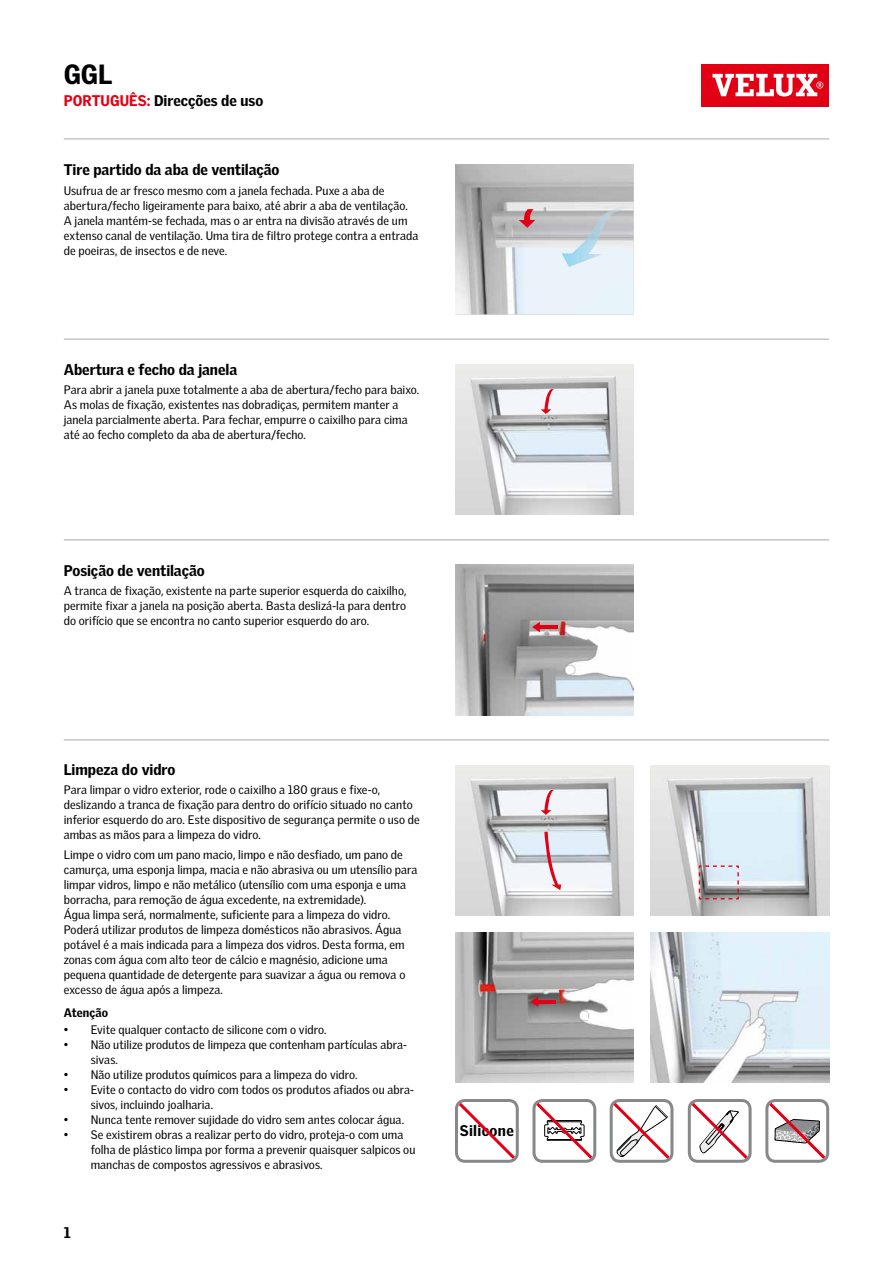
<style>
.page{position:relative;width:893px;height:1263px;background:#fff}
.page>*{position:absolute;margin:0;border:0;box-sizing:border-box;transform-origin:0 0}
.t1{font:900 27px "Velux Gothic";color:#000}
.t2{font:900 15px "Velux Gothic";letter-spacing:-.005em;color:#000}
.t3{font:900 15px "Velux Gothic";letter-spacing:.025em;color:#000}
.t4{font:12px/15px "Velux Gothic";letter-spacing:.005em;color:#000}
.t5{font:900 12px "Velux Gothic";letter-spacing:.005em;color:#000}
.s1{color:#e20015}
</style>
<div class="page">
<img style="left:455px;top:364px;width:179px;height:151px">
<svg style="left:541px;top:389px;width:13px;height:25px"></svg>
<img style="left:455px;top:164px;width:179px;height:150px">
<img style="left:562px;top:207px;width:66px;height:60px">
<svg style="left:519px;top:209px;width:16px;height:19px"></svg>
<img style="left:455px;top:565px;width:179px;height:150px">
<svg style="left:532px;top:622px;width:8px;height:10px"></svg>
<hr style="left:538px;top:625px;width:19px;height:4px;background:#e20015">
<img style="left:651px;top:932px;width:178px;height:150px">
<img style="left:651px;top:765px;width:178px;height:150px">
<svg style="left:698px;top:865px;width:41px;height:35px"></svg>
<img style="left:455px;top:932px;width:179px;height:150px">
<svg style="left:530px;top:996px;width:8px;height:11px"></svg>
<hr style="left:536px;top:1000px;width:20px;height:3px;background:#e20015">
<img style="left:455px;top:765px;width:179px;height:150px">
<svg style="left:544px;top:832px;width:17px;height:58px"></svg>
<svg style="left:541px;top:790px;width:13px;height:25px"></svg>
<div style="left:702px;top:64px;width:127px;height:42px;background:#e20015"></div>
<svg style="left:712px;top:74px;width:111px;height:23px"></svg>
<div style="left:455px;top:1099px;width:64px;height:64px;border:3px solid #868889;border-radius:9px"></div>
<svg style="left:456px;top:1100px;width:62px;height:62px"></svg>
<div style="left:688px;top:1099px;width:64px;height:64px;border:3px solid #868889;border-radius:9px"></div>
<svg style="left:688px;top:1100px;width:63px;height:62px"></svg>
<div style="left:610px;top:1099px;width:63px;height:64px;border:3px solid #868889;border-radius:9px"></div>
<svg style="left:610px;top:1100px;width:63px;height:62px"></svg>
<div style="left:765px;top:1099px;width:64px;height:64px;border:3px solid #868889;border-radius:9px"></div>
<svg style="left:766px;top:1100px;width:62px;height:62px"></svg>
<div style="left:532px;top:1099px;width:64px;height:64px;border:3px solid #868889;border-radius:9px"></div>
<svg style="left:533px;top:1100px;width:63px;height:62px"></svg>
<hr style="left:64px;top:338px;width:765px;height:2px;background:#c5c6c4">
<hr style="left:64px;top:539px;width:765px;height:2px;background:#c5c6c4">
<hr style="left:64px;top:739px;width:765px;height:2px;background:#c5c6c4">
<hr style="left:64px;top:138px;width:765px;height:2px;background:#c5c6c4">
<h1 class="t1" style="left:64px;top:57px;width:50px">GGL</h1>
<p class="t2" style="left:64px;top:91px;width:201px"><span class="s1">PORTUGUÊS:</span> Direcções de uso</p>
<p class="t2" style="left:64px;top:160px;width:217px">Tire partido da aba de ventilação</p>
<p class="t4" style="left:64px;top:183px;width:356px">Usufrua de ar fresco mesmo com a janela fechada. Puxe a aba de abertura/fecho ligeiramente para baixo, até abrir a aba de ventilação.<br>A janela mantém-se fechada, mas o ar entra na divisão através de um extenso canal de ventilação. Uma tira de filtro protege contra a entrada de poeiras, de insectos e de neve.</p>
<p class="t2" style="left:64px;top:360px;width:175px">Abertura e fecho da janela</p>
<p class="t4" style="left:64px;top:382px;width:357px">Para abrir a janela puxe totalmente a aba de abertura/fecho para baixo.<br>As molas de fixação, existentes nas dobradiças, permitem manter a janela parcialmente aberta. Para fechar, empurre o caixilho para cima até ao fecho completo da aba de abertura/fecho.</p>
<p class="t2" style="left:64px;top:561px;width:142px">Posição de ventilação</p>
<p class="t4" style="left:64px;top:583px;width:344px;text-align:justify">A tranca de fixação, existente na parte superior esquerda do caixilho, permite fixar a janela na posição aberta. Basta deslizá-la para dentro do orifício que se encontra no canto superior esquerdo do aro.</p>
<p class="t2" style="left:64px;top:760px;width:113px">Limpeza do vidro</p>
<p class="t4" style="left:64px;top:782px;width:358px">Para limpar o vidro exterior, rode o caixilho a 180 graus e fixe-o, deslizando a tranca de fixação para dentro do orifício situado no canto inferior esquerdo do aro. Este dispositivo de segurança permite o uso de ambas as mãos para a limpeza do vidro.</p>
<p class="t4" style="left:64px;top:847px;width:355px">Limpe o vidro com um pano macio, limpo e não desfiado, um pano de camurça, uma esponja limpa, macia e não abrasiva ou um utensílio para limpar vidros, limpo e não metálico (utensílio com uma esponja e uma borracha, para remoção de água excedente, na extremidade).<br>Água limpa será, normalmente, suficiente para a limpeza do vidro.<br>Poderá utilizar produtos de limpeza domésticos não abrasivos. Água potável é a mais indicada para a limpeza dos vidros. Desta forma, em zonas com água com alto teor de cálcio e magnésio, adicione uma pequena quantidade de detergente para suavizar a água ou remova o excesso de água após a limpeza.</p>
<p class="t5" style="left:64px;top:1005px;width:46px">Atenção</p>
<p class="t4" style="left:64px;top:1022px;width:264px">• Evite qualquer contacto de silicone com o vidro.</p>
<p class="t4" style="left:91px;top:1037px;width:318px;text-indent:-27px">• Não utilize produtos de limpeza que contenham partículas abra&shy;sivas.</p>
<p class="t4" style="left:64px;top:1067px;width:295px">• Não utilize produtos químicos para a limpeza do vidro.</p>
<p class="t4" style="left:91px;top:1082px;width:325px;text-indent:-27px">• Evite o contacto do vidro com todos os produtos afiados ou abra&shy;sivos, incluindo joalharia.</p>
<p class="t4" style="left:64px;top:1112px;width:342px">• Nunca tente remover sujidade do vidro sem antes colocar água.</p>
<p class="t4" style="left:91px;top:1127px;width:326px;text-indent:-27px">• Se existirem obras a realizar perto do vidro, proteja-o com uma folha de plástico limpa por forma a prevenir quaisquer salpicos ou manchas de compostos agressivos e abrasivos.</p>
<p class="t2" style="left:64px;top:1222px;width:8px">1</p>
<p class="t3" style="left:460px;top:1121px;width:56px">Silicone</p>
</div>
